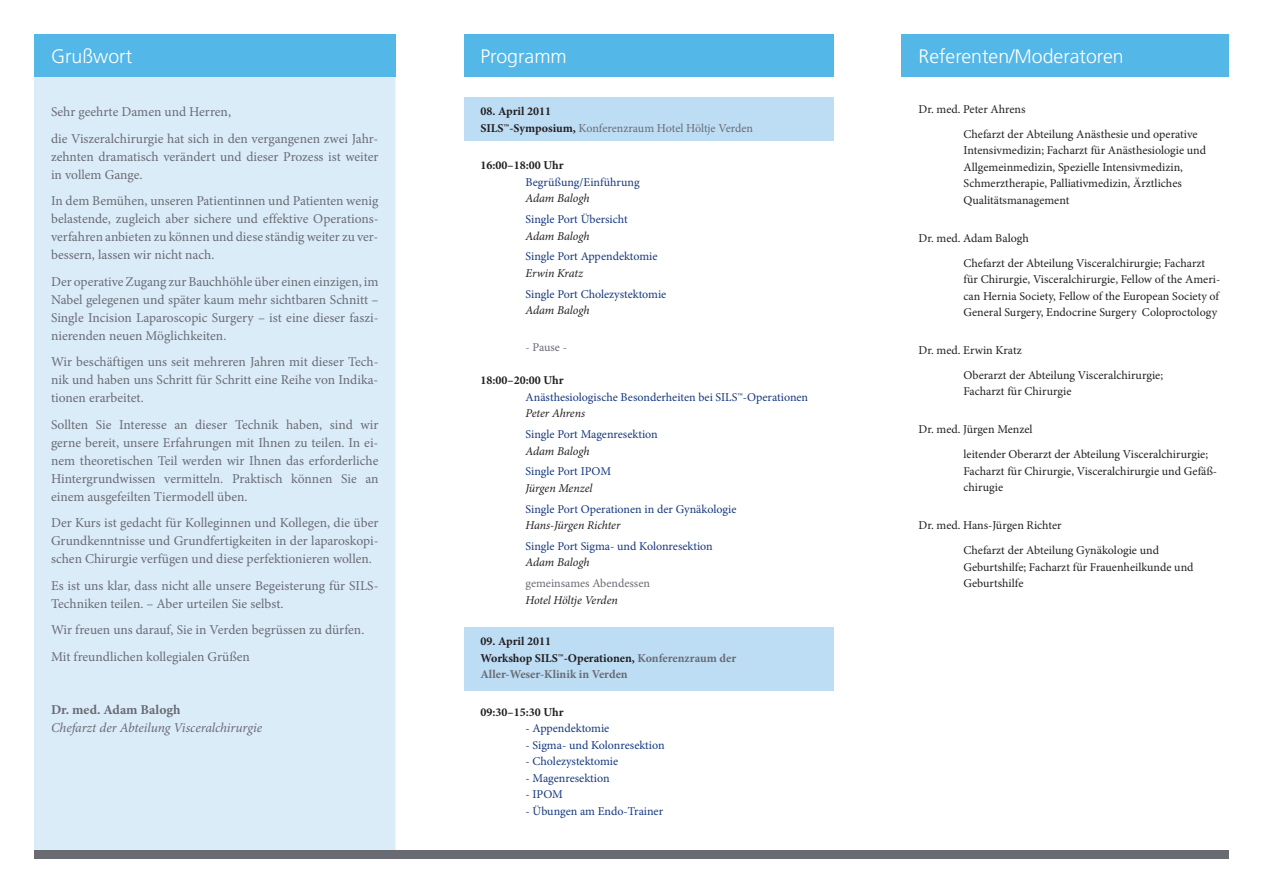
<style>
.page{position:relative;width:1263px;height:893px;background:#fff}
.page>*{position:absolute;margin:0;border:0;box-sizing:border-box;transform-origin:0 0}
.t1{font:300 19.5px "Frutiger LT Std";color:#fff}
.t2{font:13.5px/18px "Minion Pro";color:#696b73;text-align:justify}
.t3{font:italic 13.5px "Minion Pro";letter-spacing:-.005em;color:#696b73}
.t4{font:700 13.5px "Minion Pro";color:#696b73}
.t5{font:12px/16.5px "Minion Pro";color:#231f20}
.t6{font:12px "Minion Pro";color:#15387f}
.t7{font:italic 12px "Minion Pro";letter-spacing:-.005em;color:#231f20}
.t8{font:12px/16.5px "Minion Pro";color:#696b73}
.t9{font:700 12px/16.5px "Minion Pro";color:#696b73}
.t10{font:700 12px "Minion Pro";color:#231f20}
.s1{font-weight:700;color:#231f20}
.s2{color:#231f20}
</style>
<div class="page">
<div style="left:901px;top:34px;width:328px;height:43px;background:#53b7e8"></div>
<div style="left:463px;top:34px;width:370px;height:43px;background:#53b7e8"></div>
<div style="left:34px;top:77px;width:361px;height:773px;background:#dbecf9"></div>
<div style="left:34px;top:34px;width:361px;height:43px;background:#53b7e8"></div>
<div style="left:34px;top:850px;width:1195px;height:9px;background:#696b73"></div>
<div style="left:463px;top:98px;width:370px;height:43px;background:#bdddf5"></div>
<div style="left:463px;top:627px;width:370px;height:64px;background:#bdddf5"></div>
<h1 class="t1" style="left:51px;top:46px;width:83px">Grußwort</h1>
<h1 class="t1" style="left:480px;top:46px;width:88px">Programm</h1>
<h1 class="t1" style="left:918px;top:46px;width:207px">Referenten/Moderatoren</h1>
<p class="t2" style="left:51px;top:100px;width:329px;line-height:26.5px">Sehr geehrte Damen und Herren,<br>die Viszeralchirurgie hat sich in den vergangenen zwei Jahr-</p>
<p class="t2" style="left:51px;top:148px;width:329px">zehnten dramatisch verändert und dieser Prozess ist weiter in vollem Gange.</p>
<p class="t2" style="left:51px;top:193px;width:329px">In dem Bemühen, unseren Patientinnen und Patienten wenig belastende, zugleich aber sichere und effektive Operations&shy;verfahren anbieten zu können und diese ständig weiter zu ver&shy;bessern, lassen wir nicht nach.</p>
<p class="t2" style="left:51px;top:273px;width:329px">Der operative Zugang zur Bauchhöhle über einen einzigen, im Nabel gelegenen und später kaum mehr sichtbaren Schnitt – Single Incision Laparoscopic Surgery – ist eine dieser faszi&shy;nierenden neuen Möglichkeiten.</p>
<p class="t2" style="left:51px;top:354px;width:329px">Wir beschäftigen uns seit mehreren Jahren mit dieser Tech&shy;nik und haben uns Schritt für Schritt eine Reihe von Indika&shy;tionen erarbeitet.</p>
<p class="t2" style="left:51px;top:416px;width:329px">Sollten Sie Interesse an dieser Technik haben, sind wir gerne bereit, unsere Erfahrungen mit Ihnen zu teilen. In ei&shy;nem theoretischen Teil werden wir Ihnen das erforderliche Hintergrundwissen vermitteln. Praktisch können Sie an einem ausgefeilten Tiermodell üben.</p>
<p class="t2" style="left:51px;top:515px;width:329px">Der Kurs ist gedacht für Kolleginnen und Kollegen, die über Grundkenntnisse und Grundfertigkeiten in der laparoskopi&shy;schen Chirurgie verfügen und diese perfektionieren wollen.</p>
<p class="t2" style="left:51px;top:578px;width:329px">Es ist uns klar, dass nicht alle unsere Begeisterung für SILS-<br>Techniken teilen. – Aber urteilen Sie selbst.</p>
<p class="t2" style="left:51px;top:618px;width:315px;line-height:26.5px">Wir freuen uns darauf, Sie in Verden begrüssen zu dürfen.<br>Mit freundlichen kollegialen Grüßen</p>
<p class="t5" style="left:963px;top:98px;width:236px;line-height:25px;text-indent:-45px">Dr. med. Peter Ahrens<br>Chefarzt der Abteilung Anästhesie und operative</p>
<p class="t5" style="left:963px;top:143px;width:244px">Intensivmedizin; Facharzt für Anästhesiologie und Allgemeinmedizin, Spezielle Intensivmedizin, Schmerztherapie, Palliativmedizin, Ärztliches Qualitätsmanagement</p>
<p class="t5" style="left:963px;top:226px;width:243px;line-height:25px;text-indent:-45px">Dr. med. Adam Balogh<br>Chefarzt der Abteilung Visceralchirurgie; Facharzt</p>
<p class="t5" style="left:963px;top:272px;width:258px;text-align:justify">für Chirurgie, Visceralchirurgie, Fellow of the Ameri&shy;can Hernia Society, Fellow of the European Society of General Surgery, Endocrine Surgery Coloproctology</p>
<p class="t5" style="left:963px;top:339px;width:201px;line-height:25px;text-indent:-45px">Dr. med. Erwin Kratz<br>Oberarzt der Abteilung Visceralchirurgie;</p>
<p class="t5" style="left:963px;top:384px;width:109px">Facharzt für Chirurgie</p>
<p class="t5" style="left:963px;top:418px;width:246px;line-height:25px;text-indent:-45px">Dr. med. Jürgen Menzel<br>leitender Oberarzt der Abteilung Visceralchirurgie;</p>
<p class="t5" style="left:963px;top:464px;width:255px">Facharzt für Chirurgie, Visceralchirurgie und Gefäß&shy;chirugie</p>
<p class="t5" style="left:963px;top:514px;width:197px;line-height:25px;text-indent:-45px">Dr. med. Hans-Jürgen Richter<br>Chefarzt der Abteilung Gynäkologie und</p>
<p class="t5" style="left:963px;top:559px;width:232px">Geburtshilfe; Facharzt für Frauenheilkunde und<br>Geburtshilfe</p>
<p class="t8" style="left:480px;top:104px;width:274px"><span class="s1">08. April 2011<br>SILS™-Symposium,</span> Konferenzraum Hotel Höltje Verden</p>
<p class="t10" style="left:480px;top:161px;width:85px">16:00–18:00 Uhr</p>
<p class="t6" style="left:525px;top:177px;width:116px">Begrüßung/Einführung</p>
<p class="t7" style="left:525px;top:194px;width:66px">Adam Balogh</p>
<p class="t6" style="left:525px;top:214px;width:104px">Single Port Übersicht</p>
<p class="t7" style="left:525px;top:231px;width:66px">Adam Balogh</p>
<p class="t6" style="left:525px;top:252px;width:134px">Single Port Appendektomie</p>
<p class="t7" style="left:525px;top:268px;width:59px">Erwin Kratz</p>
<p class="t6" style="left:525px;top:289px;width:142px">Single Port Cholezystektomie</p>
<p class="t7" style="left:525px;top:305px;width:66px">Adam Balogh</p>
<p class="t8" style="left:525px;top:340px;width:43px">- Pause -</p>
<p class="t10" style="left:480px;top:376px;width:85px">18:00–20:00 Uhr</p>
<p class="t6" style="left:525px;top:392px;width:284px">Anästhesiologische Besonderheiten bei SILS™-Operationen</p>
<p class="t7" style="left:525px;top:409px;width:61px">Peter Ahrens</p>
<p class="t6" style="left:525px;top:429px;width:134px">Single Port Magenresektion</p>
<p class="t7" style="left:525px;top:446px;width:66px">Adam Balogh</p>
<p class="t6" style="left:525px;top:467px;width:87px">Single Port IPOM</p>
<p class="t7" style="left:525px;top:483px;width:68px">Jürgen Menzel</p>
<p class="t6" style="left:525px;top:504px;width:213px">Single Port Operationen in der Gynäkologie</p>
<p class="t7" style="left:525px;top:521px;width:96px">Hans-Jürgen Richter</p>
<p class="t6" style="left:525px;top:541px;width:189px">Single Port Sigma- und Kolonresektion</p>
<p class="t7" style="left:525px;top:558px;width:66px">Adam Balogh</p>
<p class="t8" style="left:525px;top:576px;width:126px">gemeinsames Abendessen</p>
<p class="t7" style="left:525px;top:595px;width:94px">Hotel Höltje Verden</p>
<p class="t9" style="left:480px;top:634px;width:257px"><span class="s2">09. April 2011<br>Workshop SILS™-Operationen,</span> Konferenzraum der<br>Aller-Weser-Klinik in Verden</p>
<p class="t10" style="left:480px;top:707px;width:85px">09:30–15:30 Uhr</p>
<p class="t6" style="left:525px;top:724px;width:85px"><span class="s2">-</span> Appendektomie</p>
<p class="t6" style="left:525px;top:740px;width:141px">- Sigma- und Kolonresektion</p>
<p class="t6" style="left:525px;top:757px;width:94px">- Cholezystektomie</p>
<p class="t6" style="left:525px;top:773px;width:86px">- Magenresektion</p>
<p class="t6" style="left:525px;top:790px;width:39px">- IPOM</p>
<p class="t6" style="left:525px;top:806px;width:139px">- Übungen am Endo-Trainer</p>
<p class="t4" style="left:51px;top:704px;width:131px">Dr. med. Adam Balogh</p>
<p class="t3" style="left:51px;top:722px;width:213px">Chefarzt der Abteilung Visceralchirurgie</p>
</div>
